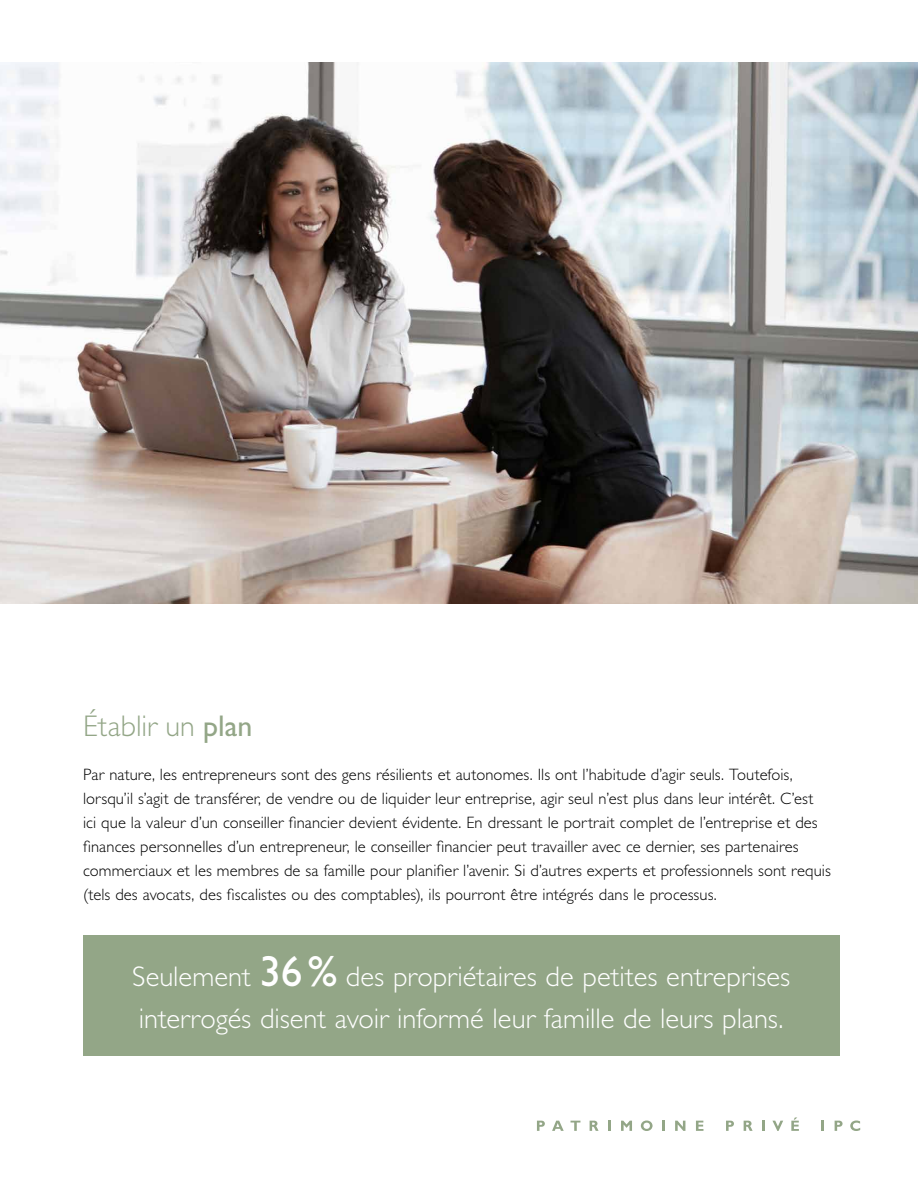
<style>
.page{position:relative;width:918px;height:1188px;background:#fff}
.page>*{position:absolute;margin:0;border:0;box-sizing:border-box;transform-origin:0 0}
.t1{font:300 30px "Gill Sans Std";color:#93a687}
.t2{font:300 28.5px/42px "Gill Sans Std";color:#fff}
.t3{font:300 16.5px/24px "Gill Sans Std";letter-spacing:.005em;color:#000}
.s1{font-weight:400}
.s2{font-weight:400;font-size:43.5px}
</style>
<div class="page">
<img style="left:0;top:63px;width:918px;height:541px">
<div style="left:83px;top:935px;width:756px;height:121px;background:#93a687"></div>
<svg style="left:537px;top:1121px;width:8px;height:10px"></svg>
<svg style="left:552px;top:1121px;width:12px;height:10px"></svg>
<svg style="left:571px;top:1121px;width:9px;height:10px"></svg>
<svg style="left:590px;top:1121px;width:9px;height:10px"></svg>
<svg style="left:608px;top:1121px;width:3px;height:10px"></svg>
<svg style="left:621px;top:1121px;width:11px;height:10px"></svg>
<svg style="left:641px;top:1121px;width:12px;height:10px"></svg>
<svg style="left:662px;top:1121px;width:3px;height:10px"></svg>
<svg style="left:675px;top:1121px;width:10px;height:10px"></svg>
<svg style="left:696px;top:1121px;width:7px;height:10px"></svg>
<svg style="left:726px;top:1121px;width:8px;height:10px"></svg>
<svg style="left:744px;top:1121px;width:9px;height:10px"></svg>
<svg style="left:762px;top:1121px;width:2px;height:10px"></svg>
<svg style="left:772px;top:1121px;width:11px;height:10px"></svg>
<svg style="left:791px;top:1117px;width:8px;height:14px"></svg>
<svg style="left:821px;top:1121px;width:3px;height:10px"></svg>
<svg style="left:835px;top:1121px;width:8px;height:10px"></svg>
<svg style="left:850px;top:1121px;width:10px;height:10px"></svg>
<h3 class="t1" style="left:83px;top:709px;width:171px">Établir un <span class="s1">plan</span></h3>
<p class="t3" style="left:83px;top:763px;width:749px">Par nature, les entrepreneurs sont des gens résilients et autonomes. Ils ont l’habitude d’agir seuls. Toutefois, lorsqu’il s’agit de transférer, de vendre ou de liquider leur entreprise, agir seul n’est plus dans leur intérêt. C’est<br>ici que la valeur d’un conseiller financier devient évidente. En dressant le portrait complet de l’entreprise et des finances personnelles d’un entrepreneur, le conseiller financier peut travailler avec ce dernier, ses partenaires commerciaux et les membres de sa famille pour planifier l’avenir. Si d’autres experts et professionnels sont requis (tels des avocats, des fiscalistes ou des comptables), ils pourront être intégrés dans le processus.</p>
<p class="t2" style="left:132px;top:956px;width:659px">Seulement <span class="s2">36%</span> des propriétaires de petites entreprises interrogés disent avoir informé leur famille de leurs plans.</p>
</div>
